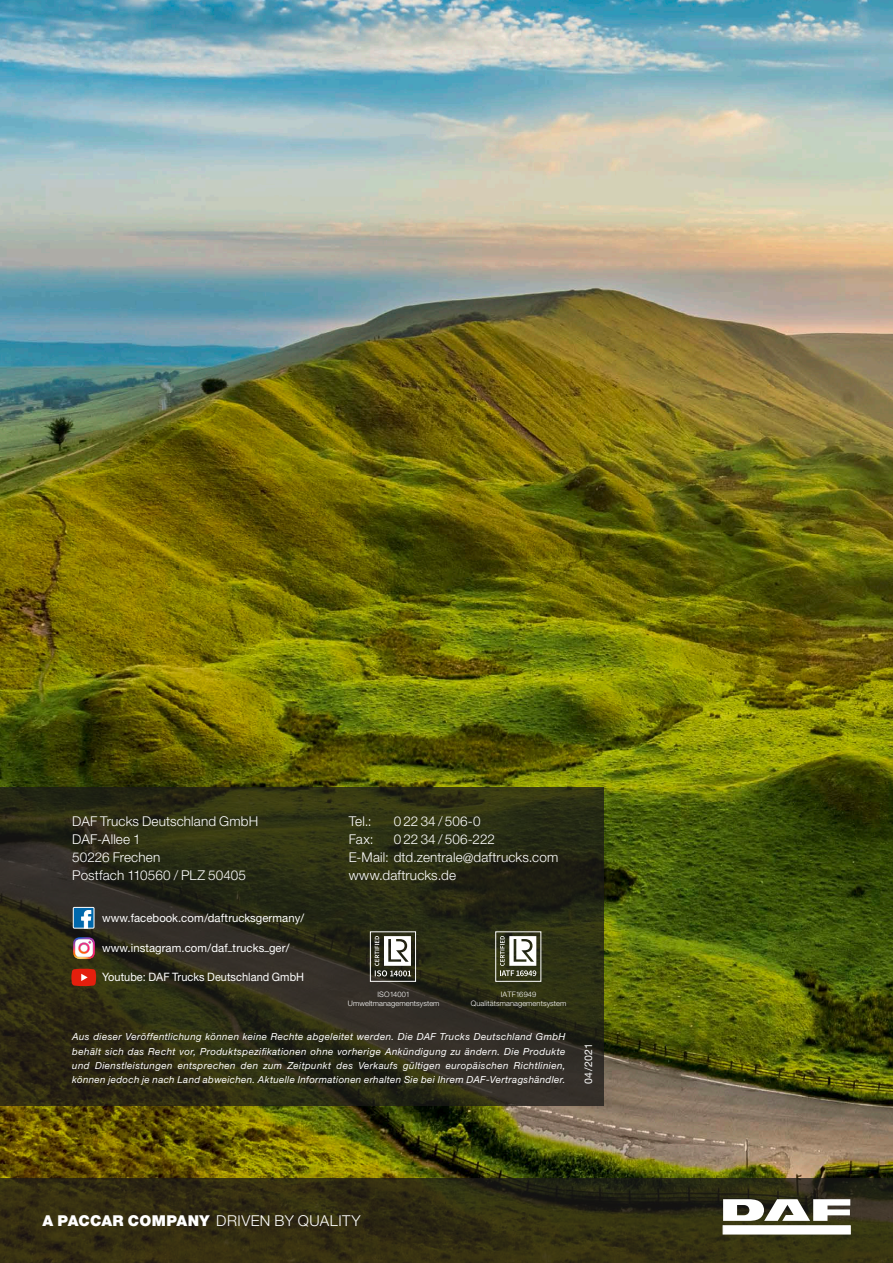
<style>
.page{position:relative;width:893px;height:1263px;background:#fff}
.page>*{position:absolute;margin:0;border:0;box-sizing:border-box;transform-origin:0 0}
.t1{font:300 15px "Helvetica Neue LT Std";letter-spacing:.03em;color:#fff}
.t2{font:300 13.5px "Helvetica Neue LT Pro";letter-spacing:.01em;color:#fff}
.t3{font:11.55px "Helvetica Neue LT Std";letter-spacing:.005em;color:#fff}
.t4{font:11.55px "Helvetica Neue LT Std";letter-spacing:.005em;color:#fff;scale:.95 1}
.t5{font:10.5px "Helvetica Neue LT Pro";letter-spacing:.03em;color:#fff}
.t6{font:italic 9.75px/14.2px "Helvetica Neue LT Pro";letter-spacing:.035em;color:#fff;text-align:justify}
.t7{font:300 7.5px "Helvetica Neue LT Std";letter-spacing:.01em;color:#fff}
.s1{font-size:15px}
.s2{font-weight:900}
</style>
<div class="page">
<img style="left:0;top:0;width:893px;height:1178px">
<svg style="left:0;top:1178px;width:893px;height:85px;background:#312d12"></svg>
<div style="left:723px;top:1226px;width:127px;height:8px;background:#fff"></div>
<div style="left:723px;top:1225px;width:127px;height:9px;border:1px solid #fff"></div>
<svg style="left:723px;top:1199px;width:127px;height:22px"></svg>
<svg style="left:0;top:787px;width:604px;height:319px;background:#2c2c17"></svg>
<div style="left:73px;top:907px;width:21px;height:21px;background:#0068ac"></div>
<div style="left:73px;top:907px;width:21px;height:21px;border:1px solid #fff"></div>
<svg style="left:82px;top:910px;width:9px;height:18px"></svg>
<svg style="left:71px;top:969px;width:25px;height:17px"></svg>
<img style="left:68px;top:932px;width:31px;height:31px">
<div style="left:370px;top:931px;width:46px;height:51px;border:1px solid #fff"></div>
<svg style="left:375px;top:936px;width:36px;height:40px"></svg>
<div style="left:495px;top:931px;width:46px;height:51px;border:1px solid #fff"></div>
<svg style="left:500px;top:936px;width:36px;height:40px"></svg>
<p class="t2" style="left:72px;top:813px;width:187px">DAF Trucks Deutschland GmbH</p>
<p class="t2" style="left:72px;top:831px;width:70px">DAF-Allee 1</p>
<p class="t2" style="left:72px;top:849px;width:90px">50226 Frechen</p>
<p class="t2" style="left:72px;top:867px;width:175px">Postfach 110560 / PLZ 50405</p>
<p class="t3" style="left:102px;top:911px;width:203px">www.facebook.com/daftrucksgermany/</p>
<p class="t3" style="left:102px;top:941px;width:189px">www.instagram.com/daf<span class="s1">_</span>trucks<span class="s1">_</span>ger/</p>
<p class="t4" style="left:102px;top:970px;width:214px">Youtube: DAF Trucks Deutschland GmbH</p>
<p class="t2" style="left:349px;top:813px;width:24px">Tel.:</p>
<p class="t2" style="left:394px;top:813px;width:89px">0 22 34 / 506-0</p>
<p class="t2" style="left:349px;top:831px;width:26px">Fax:</p>
<p class="t2" style="left:394px;top:831px;width:103px">0 22 34 / 506-222</p>
<p class="t2" style="left:349px;top:849px;width:211px">E-Mail: dtd.zentrale@daftrucks.com</p>
<p class="t2" style="left:349px;top:867px;width:109px">www.daftrucks.de</p>
<p class="t7" style="left:378px;top:990px;width:34px">ISO14001</p>
<p class="t7" style="left:348px;top:998px;width:93px">Umweltmanagementsystem</p>
<p class="t7" style="left:501px;top:990px;width:37px">IATF16949</p>
<p class="t7" style="left:471px;top:998px;width:97px">Qualitätsmanagementsystem</p>
<p class="t6" style="left:72px;top:1029px;width:495px">Aus dieser Veröffentlichung können keine Rechte abgeleitet werden. Die DAF Trucks Deutschland GmbH behält sich das Recht vor, Produktspezifikationen ohne vorherige Ankündigung zu ändern. Die Produkte und Dienstleistungen entsprechen den zum Zeitpunkt des Verkaufs gültigen europäischen Richtlinien, können jedoch je nach Land abweichen. Aktuelle Informationen erhalten Sie bei Ihrem DAF-Vertragshändler.</p>
<p class="t5" style="left:582px;top:1084px;width:43px;rotate:-90deg">04/2021</p>
<p class="t1" style="left:43px;top:1211px;width:320px"><span class="s2">A PACCAR COMPANY</span> DRIVEN BY QUALITY</p>
</div>
